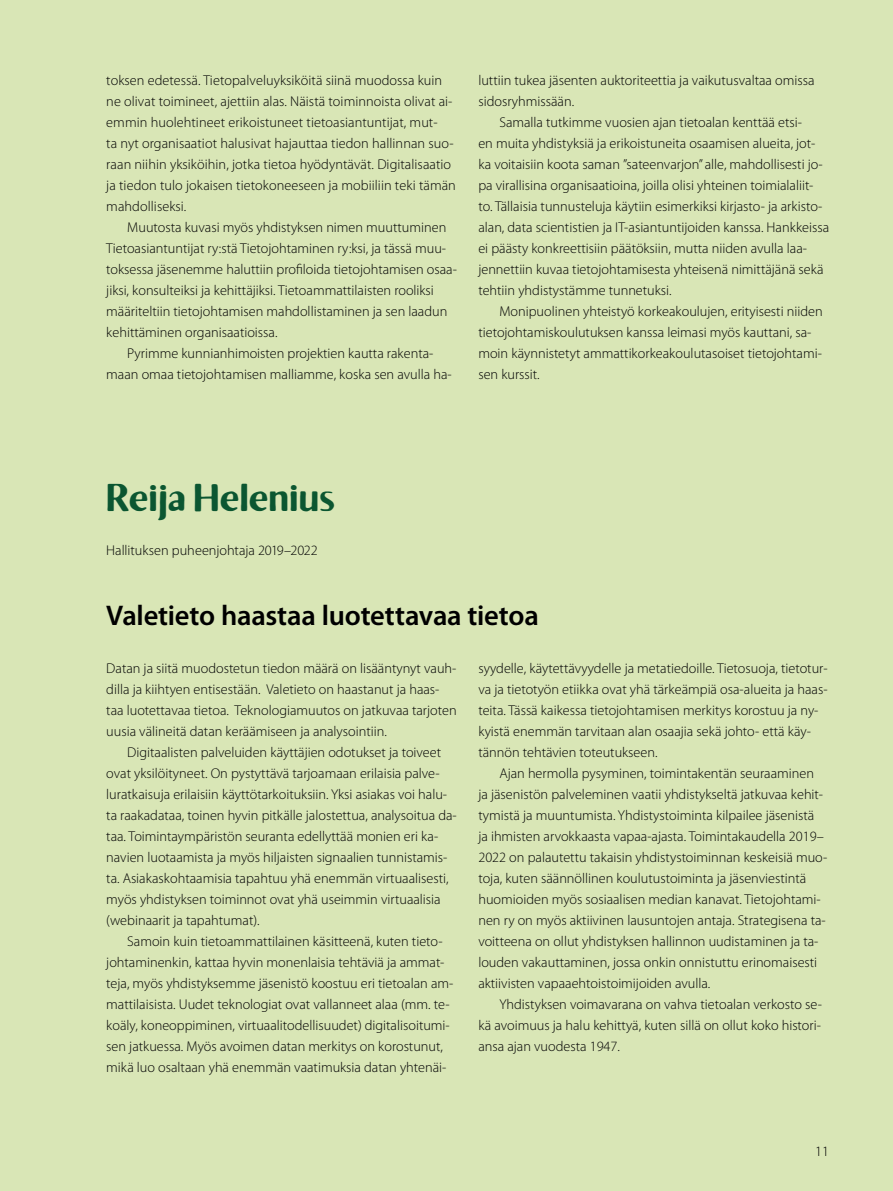
<style>
.page{position:relative;width:893px;height:1191px;background:#d9e6b6}
.page>*{position:absolute;margin:0;border:0;box-sizing:border-box;transform-origin:0 0}
.Henkilö_nimi{font:700 39px "Brixton Sans TC";letter-spacing:.005em;color:#0b5631}
.Henkilö_otsikko{font:600 28.5px "Myriad Pro";letter-spacing:-.01em;color:#000}
.sis_leipis_myriad{font:300 14.25px/21px "Myriad Pro";color:#000}
.Leipis_Myriad{font:300 14.25px/21px "Myriad Pro";letter-spacing:.005em;color:#000}
.Henkilö_esittely{font:300 14.25px "Myriad Pro";letter-spacing:-.005em;color:#000}
</style>
<div class="page">
<p class="Leipis_Myriad" style="left:106px;top:70px;width:351px">toksen edetessä. Tietopalveluyksiköitä siinä muodossa kuin ne olivat toimineet, ajettiin alas. Näistä toiminnoista olivat ai&shy;emmin huolehtineet erikoistuneet tietoasiantuntijat, mut-<br>ta nyt organisaatiot halusivat hajauttaa tiedon hallinnan suo&shy;raan niihin yksiköihin, jotka tietoa hyödyntävät. Digitalisaatio ja tiedon tulo jokaisen tietokoneeseen ja mobiiliin teki tämän mahdolliseksi.</p>
<p class="sis_leipis_myriad" style="left:106px;top:217px;width:352px;text-indent:21px">Muutosta kuvasi myös yhdistyksen nimen muuttuminen Tietoasiantuntijat ry:stä Tietojohtaminen ry:ksi, ja tässä muu&shy;toksessa jäsenemme haluttiin profiloida tietojohtamisen osaa&shy;jiksi, konsulteiksi ja kehittäjiksi. Tietoammattilaisten rooliksi määriteltiin tietojohtamisen mahdollistaminen ja sen laadun kehittäminen organisaatioissa.</p>
<p class="sis_leipis_myriad" style="left:106px;top:343px;width:347px;text-align:center">Pyrimme kunnianhimoisten projektien kautta rakenta-<br>maan omaa tietojohtamisen malliamme, koska sen avulla ha-</p>
<p class="sis_leipis_myriad" style="left:478px;top:70px;width:338px">luttiin tukea jäsenten auktoriteettia ja vaikutusvaltaa omissa sidosryhmissään.</p>
<p class="sis_leipis_myriad" style="left:478px;top:112px;width:352px;text-indent:21px">Samalla tutkimme vuosien ajan tietoalan kenttää etsi-<br>en muita yhdistyksiä ja erikoistuneita osaamisen alueita, jot&shy;ka voitaisiin koota saman ”sateenvarjon” alle, mahdollisesti jo&shy;pa virallisina organisaatioina, joilla olisi yhteinen toimialaliit&shy;to. Tällaisia tunnusteluja käytiin esimerkiksi kirjasto- ja arkisto&shy;alan, data scientistien ja IT-asiantuntijoiden kanssa. Hankkeissa ei päästy konkreettisiin päätöksiin, mutta niiden avulla laa&shy;jennettiin kuvaa tietojohtamisesta yhteisenä nimittäjänä sekä tehtiin yhdistystämme tunnetuksi.</p>
<p class="sis_leipis_myriad" style="left:478px;top:301px;width:346px;text-indent:21px">Monipuolinen yhteistyö korkeakoulujen, erityisesti niiden tietojohtamiskoulutuksen kanssa leimasi myös kauttani, sa&shy;moin käynnistetyt ammattikorkeakoulutasoiset tietojohtami&shy;sen kurssit.</p>
<p class="Henkilö_nimi" style="left:106px;top:475px;width:230px">Reija Helenius</p>
<p class="Henkilö_esittely" style="left:106px;top:542px;width:213px">Hallituksen puheenjohtaja 2019–2022</p>
<p class="Henkilö_otsikko" style="left:106px;top:597px;width:434px">Valetieto haastaa luotettavaa tietoa</p>
<p class="Leipis_Myriad" style="left:106px;top:658px;width:352px">Datan ja siitä muodostetun tiedon määrä on lisääntynyt vauh&shy;dilla ja kiihtyen entisestään. Valetieto on haastanut ja haas&shy;taa luotettavaa tietoa. Teknologiamuutos on jatkuvaa tarjoten uusia välineitä datan keräämiseen ja analysointiin.</p>
<p class="sis_leipis_myriad" style="left:106px;top:742px;width:352px;text-indent:21px">Digitaalisten palveluiden käyttäjien odotukset ja toiveet ovat yksilöityneet. On pystyttävä tarjoamaan erilaisia palve&shy;luratkaisuja erilaisiin käyttötarkoituksiin. Yksi asiakas voi halu&shy;ta raakadataa, toinen hyvin pitkälle jalostettua, analysoitua da&shy;taa. Toimintaympäristön seuranta edellyttää monien eri ka&shy;navien luotaamista ja myös hiljaisten signaalien tunnistamis&shy;ta. Asiakaskohtaamisia tapahtuu yhä enemmän virtuaalisesti, myös yhdistyksen toiminnot ovat yhä useimmin virtuaalisia (webinaarit ja tapahtumat).</p>
<p class="sis_leipis_myriad" style="left:106px;top:931px;width:349px;text-indent:21px">Samoin kuin tietoammattilainen käsitteenä, kuten tieto&shy;johtaminenkin, kattaa hyvin monenlaisia tehtäviä ja ammat&shy;teja, myös yhdistyksemme jäsenistö koostuu eri tietoalan am&shy;mattilaisista. Uudet teknologiat ovat vallanneet alaa (mm. te&shy;koäly, koneoppiminen, virtuaalitodellisuudet) digitalisoitumi&shy;sen jatkuessa. Myös avoimen datan merkitys on korostunut, mikä luo osaltaan yhä enemmän vaatimuksia datan yhtenäi-</p>
<p class="sis_leipis_myriad" style="left:478px;top:658px;width:351px">syydelle, käytettävyydelle ja metatiedoille. Tietosuoja, tietotur&shy;va ja tietotyön etiikka ovat yhä tärkeämpiä osa-alueita ja haas&shy;teita. Tässä kaikessa tietojohtamisen merkitys korostuu ja ny&shy;kyistä enemmän tarvitaan alan osaajia sekä johto- että käy&shy;tännön tehtävien toteutukseen.</p>
<p class="sis_leipis_myriad" style="left:478px;top:763px;width:350px;text-indent:21px">Ajan hermolla pysyminen, toimintakentän seuraaminen<br>ja jäsenistön palveleminen vaatii yhdistykseltä jatkuvaa kehit&shy;tymistä ja muuntumista. Yhdistystoiminta kilpailee jäsenistä<br>ja ihmisten arvokkaasta vapaa-ajasta. Toimintakaudella 2019– 2022 on palautettu takaisin yhdistystoiminnan keskeisiä muo&shy;toja, kuten säännöllinen koulutustoiminta ja jäsenviestintä huomioiden myös sosiaalisen median kanavat. Tietojohtami&shy;nen ry on myös aktiivinen lausuntojen antaja. Strategisena ta&shy;voitteena on ollut yhdistyksen hallinnon uudistaminen ja ta&shy;louden vakauttaminen, jossa onkin onnistuttu erinomaisesti aktiivisten vapaaehtoistoimijoiden avulla.</p>
<p class="sis_leipis_myriad" style="left:478px;top:994px;width:345px;text-align:justify;text-indent:21px">Yhdistyksen voimavarana on vahva tietoalan verkosto se&shy;kä avoimuus ja halu kehittyä, kuten sillä on ollut koko histori&shy;ansa ajan vuodesta 1947.</p>
<p class="sis_leipis_myriad" style="left:815px;top:1141px;width:15px">11</p>
</div>
